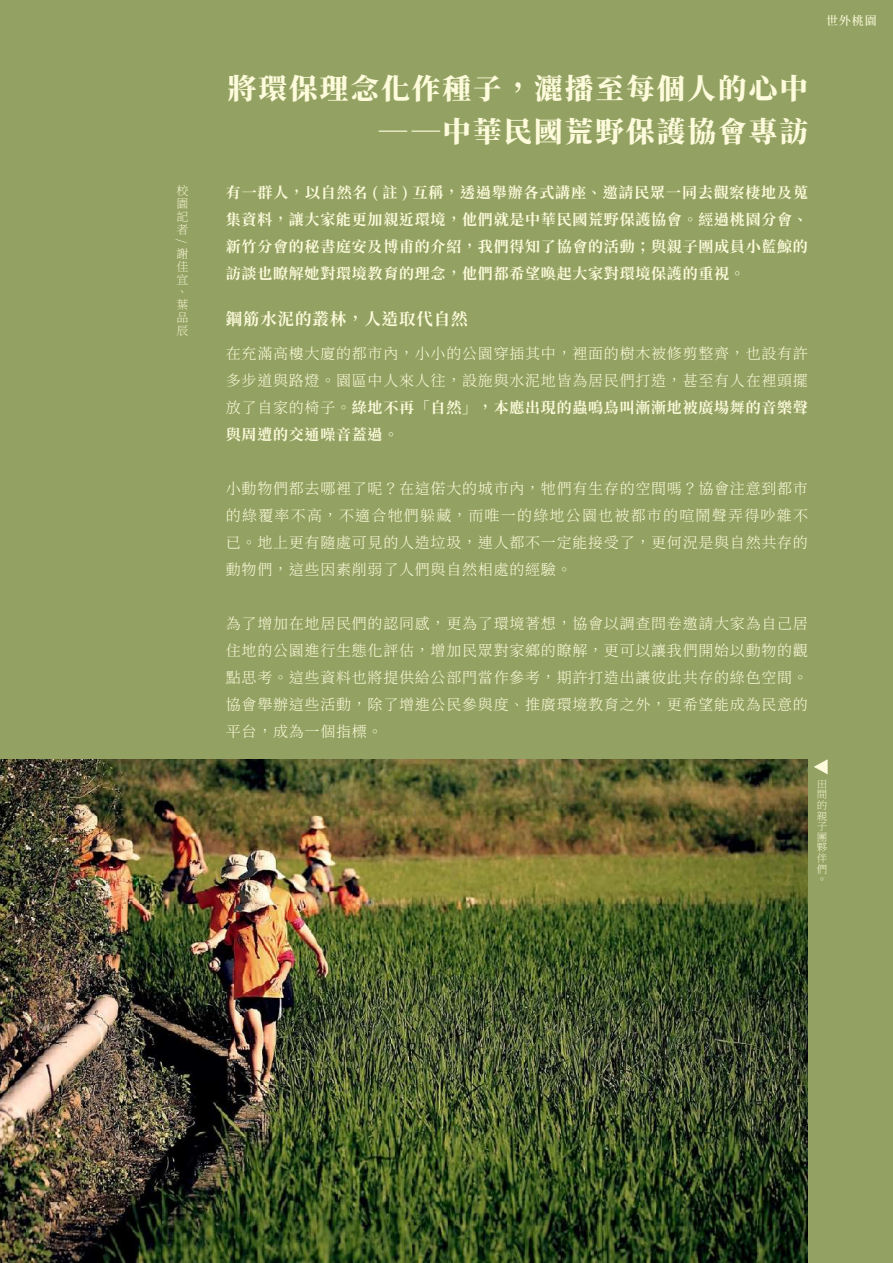
<style>
.page{position:relative;width:893px;height:1263px;background:#93a163}
.page>*{position:absolute;margin:0;border:0;box-sizing:border-box;transform-origin:0 0}
.t1{font:900 28.5px "Noto Serif CJ Ktc";letter-spacing:.075em;color:#fdfbdb}
.t2{font:700 16.5px "Noto Serif CJ Ktc";letter-spacing:.05em;color:#fdfbdb}
.t3{font:300 15px/27px "Noto Serif CJ Ktc";letter-spacing:.05em;color:#fdfbdb;text-align:justify}
.t4{font:700 15px/27px "Noto Serif CJ Ktc";letter-spacing:.05em;color:#fdfbdb;text-align:justify}
.t5{font:200 12px/12.9px "Noto Serif CJ Ktc";color:#fdfbdb;text-align:justify}
.t6{font:500 12px "Noto Serif CJ Ktc";color:#fdfbdb}
.t7{font:200 10.5px/10.6px "Noto Serif CJ Ktc";color:#fdfbdb;text-align:justify}
.s1{font-weight:700}
</style>
<div class="page">
<img style="left:0;top:760px;width:808px;height:503px">
<svg style="left:814px;top:759px;width:13px;height:15px"></svg>
<p class="t5" style="left:176px;top:185px;width:14px">校園記者</p>
<p class="t5" style="left:188px;top:239px;width:5px;rotate:90deg">/</p>
<p class="t5" style="left:176px;top:247px;width:13px;text-align:left">謝佳宜、葉品辰</p>
<p class="t6" style="left:826px;top:14px;width:52px">世外桃園</p>
<h1 class="t1" style="left:228px;top:72px;width:581px">將環保理念化作種子，灑播至每個人的心中</h1>
<h1 class="t1" style="left:379px;top:116px;width:431px">— —中華民國荒野保護協會專訪</h1>
<p class="t4" style="left:226px;top:179px;width:584px">有一群人，以自然名 ( 註 ) 互稱，透過舉辦各式講座、邀請民眾一同去觀察棲地及蒐集資料，讓大家能更加親近環境，他們就是中華民國荒野保護協會。經過桃園分會、新竹分會的秘書庭安及博甫的介紹，我們得知了協會的活動；與親子團成員小藍鯨的訪談也瞭解她對環境教育的理念，他們都希望喚起大家對環境保護的重視。</p>
<p class="t2" style="left:226px;top:310px;width:243px">鋼筋水泥的叢林，人造取代自然</p>
<p class="t3" style="left:226px;top:340px;width:583px">在充滿高樓大廈的都市內，小小的公園穿插其中，裡面的樹木被修剪整齊，也設有許多步道與路燈。園區中人來人往，設施與水泥地皆為居民們打造，甚至有人在裡頭擺放了自家的椅子。<span class="s1">綠地不再「自然」，本應出現的蟲鳴鳥叫漸漸地被廣場舞的音樂聲與周遭的交通噪音蓋過。</span></p>
<p class="t3" style="left:226px;top:475px;width:584px">小動物們都去哪裡了呢？在這偌大的城市內，牠們有生存的空間嗎？協會注意到都市的綠覆率不高，不適合牠們躲藏，而唯一的綠地公園也被都市的喧鬧聲弄得吵雜不已。地上更有隨處可見的人造垃圾，連人都不一定能接受了，更何況是與自然共存的動物們，這些因素削弱了人們與自然相處的經驗。</p>
<p class="t3" style="left:226px;top:610px;width:583px">為了增加在地居民們的認同感，更為了環境著想，協會以調查問卷邀請大家為自己居住地的公園進行生態化評估，增加民眾對家鄉的瞭解，更可以讓我們開始以動物的觀點思考。這些資料也將提供給公部門當作參考，期許打造出讓彼此共存的綠色空間。協會舉辦這些活動，除了增進公民參與度、推廣環境教育之外，更希望能成為民意的平台，成為一個指標。</p>
<p class="t7" style="left:817px;top:779px;width:12px">田間的親子團夥伴們。</p>
</div>
